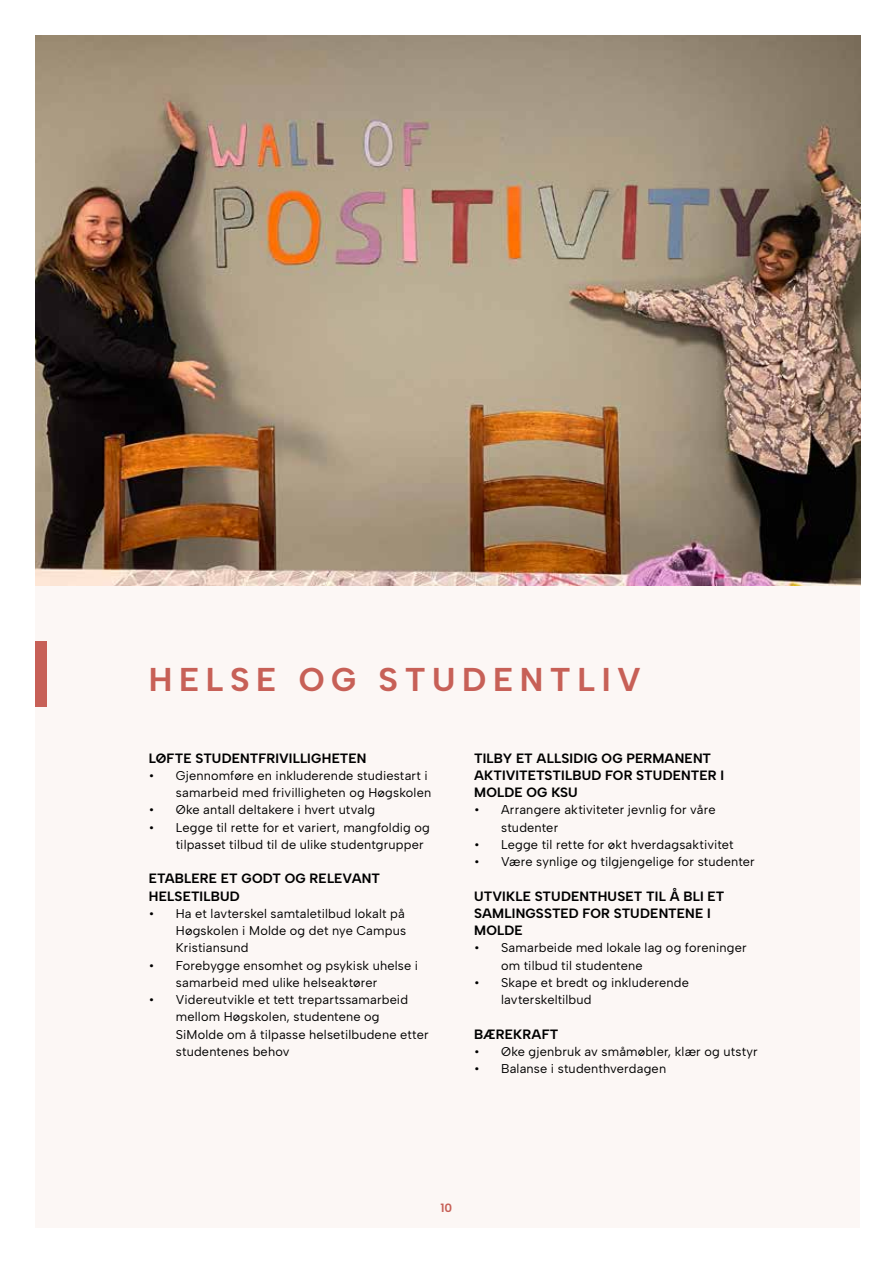
<style>
.page{position:relative;width:893px;height:1263px;background:#fff}
.page>*{position:absolute;margin:0;border:0;box-sizing:border-box;transform-origin:0 0}
.t1{font:700 33px "Albert Sans";letter-spacing:.2em;color:#c76057}
.t2{font:700 13.5px/17.2px "Albert Sans";letter-spacing:.01em;color:#000}
.t3{font:12.75px/17.2px "Albert Sans";letter-spacing:.015em;color:#000}
.t4{font:700 12px "Albert Sans";color:#c76057}
</style>
<div class="page">
<div style="left:35px;top:35px;width:825px;height:1193px;background:#fcf7f5"></div>
<div style="left:35px;top:642px;width:11px;height:65px;background:#c76057"></div>
<img style="left:35px;top:35px;width:825px;height:551px">
<h1 class="t1" style="left:149px;top:660px;width:494px">HELSE OG STUDENTLIV</h1>
<p class="t2" style="left:149px;top:749px;width:219px">LØFTE STUDENTFRIVILLIGHETEN</p>
<p class="t3" style="left:149px;top:767px;width:284px;text-align:right">• Gjennomføre en inkluderende studiestart i samarbeid med frivilligheten og Høgskolen</p>
<p class="t3" style="left:149px;top:801px;width:228px">• Øke antall deltakere i hvert utvalg</p>
<p class="t3" style="left:176px;top:818px;width:256px;text-indent:-27px">• Legge til rette for et variert, mangfoldig og tilpasset tilbud til de ulike studentgrupper</p>
<p class="t2" style="left:149px;top:870px;width:233px">ETABLERE ET GODT OG RELEVANT<br>HELSETILBUD</p>
<p class="t3" style="left:176px;top:905px;width:232px;text-align:justify;text-indent:-27px">• Ha et lavterskel samtaletilbud lokalt på Høgskolen i Molde og det nye Campus Kristiansund</p>
<p class="t3" style="left:176px;top:956px;width:244px;text-indent:-27px">• Forebygge ensomhet og psykisk uhelse i samarbeid med ulike helseaktører</p>
<p class="t3" style="left:176px;top:991px;width:254px;text-indent:-27px">• Videreutvikle et tett trepartssamarbeid mellom Høgskolen, studentene og SiMolde om å tilpasse helsetilbudene etter studentenes behov</p>
<p class="t2" style="left:474px;top:749px;width:251px">TILBY ET ALLSIDIG OG PERMANENT<br>AKTIVITETSTILBUD FOR STUDENTER I<br>MOLDE OG KSU</p>
<p class="t3" style="left:501px;top:801px;width:216px;text-indent:-27px">• Arrangere aktiviteter jevnlig for våre studenter</p>
<p class="t3" style="left:474px;top:836px;width:261px">• Legge til rette for økt hverdagsaktivitet</p>
<p class="t3" style="left:474px;top:853px;width:282px">• Være synlige og tilgjengelige for studenter</p>
<p class="t2" style="left:474px;top:887px;width:252px">UTVIKLE STUDENTHUSET TIL Å BLI ET<br>SAMLINGSSTED FOR STUDENTENE I<br>MOLDE</p>
<p class="t3" style="left:501px;top:939px;width:247px;text-indent:-27px">• Samarbeide med lokale lag og foreninger om tilbud til studentene</p>
<p class="t3" style="left:501px;top:974px;width:189px;text-indent:-27px">• Skape et bredt og inkluderende lavterskeltilbud</p>
<p class="t2" style="left:474px;top:1025px;width:86px">BÆREKRAFT</p>
<p class="t3" style="left:474px;top:1043px;width:285px">• Øke gjenbruk av småmøbler, klær og utstyr</p>
<p class="t3" style="left:474px;top:1060px;width:194px">• Balanse i studenthverdagen</p>
<p class="t4" style="left:441px;top:1201px;width:13px">10</p>
</div>
